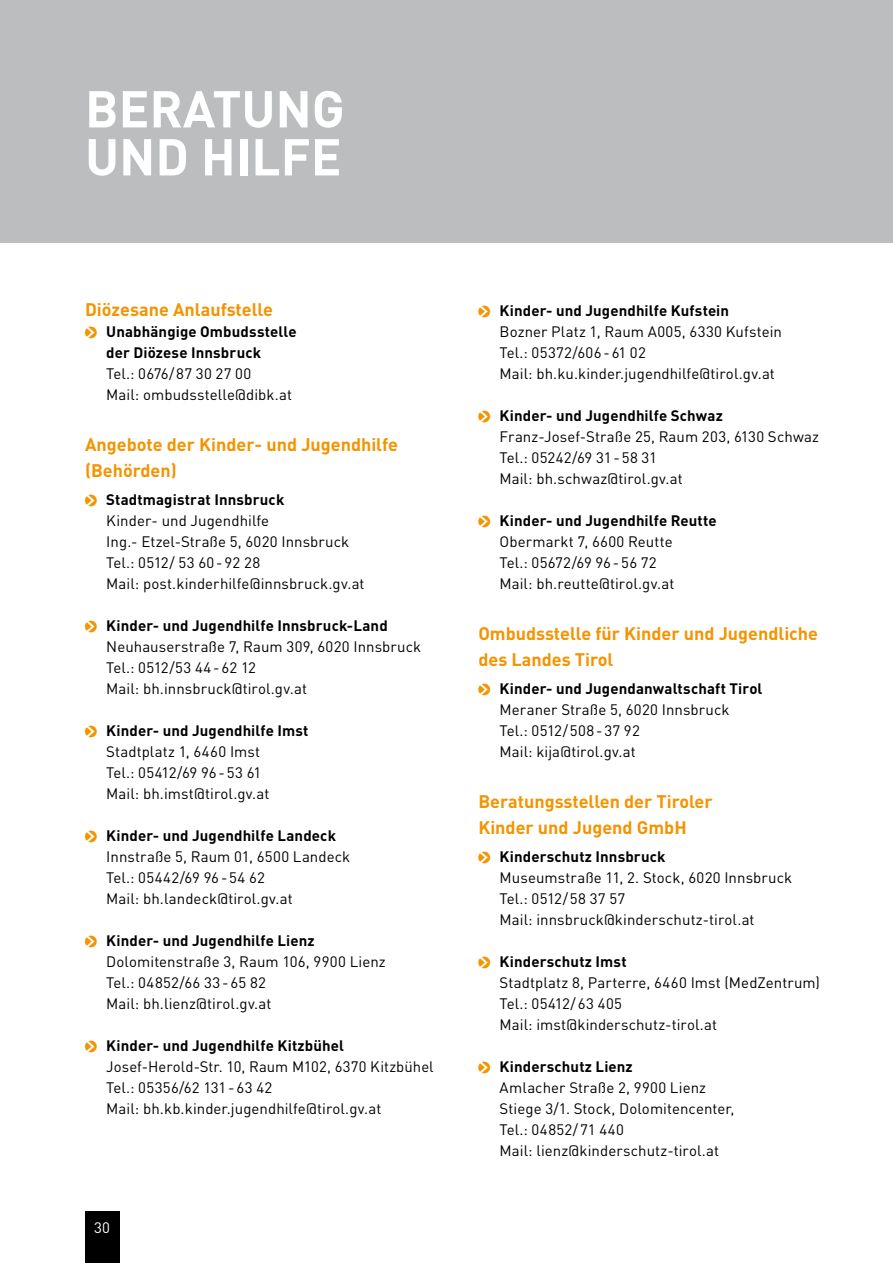
<style>
.page{position:relative;width:893px;height:1263px;background:#fff}
.page>*{position:absolute;margin:0;border:0;box-sizing:border-box;transform-origin:0 0}
.t1{font:700 51px/48px "DIN";color:#fff}
.t2{font:700 18px/25.5px "DIN";color:#f39400}
.t3{font:15px/21px "DIN";letter-spacing:.005em;color:#000}
.t4{font:700 15px/21px "DIN";letter-spacing:.01em;color:#000}
.t5{font:15px "DIN";color:#fff}
.s1{font-family:"Pointers";font-weight:400;color:#f39400}
.s2{font-family:"Pointers";color:#f39400}
.s3{font-weight:700}
</style>
<div class="page">
<div style="left:0;top:0;width:893px;height:242px;background:#bbbdbe"></div>
<div style="left:85px;top:1212px;width:34px;height:51px;background:#000"></div>
<h1 class="t1" style="left:85px;top:83px;width:261px">BERATUNG<br>UND HILFE</h1>
<p class="t2" style="left:85px;top:296px;width:189px">Diözesane Anlaufstelle</p>
<p class="t4" style="left:106px;top:320px;width:192px;text-indent:-21px"><span class="s1">O</span> Unabhängige Ombudsstelle der Diözese Innsbruck</p>
<p class="t3" style="left:106px;top:363px;width:187px">Tel.: 0676/87 30 27 00<br>Mail: ombudsstelle@dibk.at</p>
<p class="t2" style="left:85px;top:431px;width:314px">Angebote der Kinder- und Jugendhilfe (Behörden)</p>
<p class="t3" style="left:106px;top:489px;width:260px;text-indent:-21px"><span class="s2">O</span> <span class="s3">Stadtmagistrat Innsbruck<br></span>Kinder- und Jugendhilfe<br>Ing.- Etzel-Straße 5, 6020 Innsbruck<br>Tel.: 0512/ 53 60-92 28<br>Mail: post.kinderhilfe@innsbruck.gv.at</p>
<p class="t3" style="left:106px;top:615px;width:316px;text-indent:-21px"><span class="s2">O</span> <span class="s3">Kinder- und Jugendhilfe Innsbruck-Land </span>Neuhauserstraße 7, Raum 309, 6020 Innsbruck Tel.: 0512/53 44-62 12<br>Mail: bh.innsbruck@tirol.gv.at</p>
<p class="t3" style="left:106px;top:720px;width:204px;text-indent:-21px"><span class="s2">O</span> <span class="s3">Kinder- und Jugendhilfe Imst<br></span>Stadtplatz 1, 6460 Imst<br>Tel.: 05412/69 96-53 61<br>Mail: bh.imst@tirol.gv.at</p>
<p class="t3" style="left:106px;top:825px;width:246px;text-indent:-21px"><span class="s2">O</span> <span class="s3">Kinder- und Jugendhilfe Landeck<br></span>Innstraße 5, Raum 01, 6500 Landeck<br>Tel.: 05442/69 96-54 62<br>Mail: bh.landeck@tirol.gv.at</p>
<p class="t3" style="left:106px;top:930px;width:281px;text-indent:-21px"><span class="s2">O</span> <span class="s3">Kinder- und Jugendhilfe Lienz<br></span>Dolomitenstraße 3, Raum 106, 9900 Lienz<br>Tel.: 04852/66 33-65 82<br>Mail: bh.lienz@tirol.gv.at</p>
<p class="t3" style="left:106px;top:1035px;width:329px;text-indent:-21px"><span class="s2">O</span> <span class="s3">Kinder- und Jugendhilfe Kitzbühel </span>Josef-Herold-Str. 10, Raum M102, 6370 Kitzbühel Tel.: 05356/62 131-63 42<br>Mail: bh.kb.kinder.jugendhilfe@tirol.gv.at</p>
<p class="t5" style="left:94px;top:1218px;width:17px">30</p>
<p class="t3" style="left:500px;top:300px;width:284px;text-indent:-21px"><span class="s2">O</span> <span class="s3">Kinder- und Jugendhilfe Kufstein<br></span>Bozner Platz 1, Raum A005, 6330 Kufstein Tel.: 05372/606-61 02<br>Mail: bh.ku.kinder.jugendhilfe@tirol.gv.at</p>
<p class="t3" style="left:500px;top:405px;width:321px;text-indent:-21px"><span class="s2">O</span> <span class="s3">Kinder- und Jugendhilfe Schwaz </span>Franz-Josef-Straße 25, Raum 203, 6130 Schwaz Tel.: 05242/69 31-58 31<br>Mail: bh.schwaz@tirol.gv.at</p>
<p class="t3" style="left:500px;top:510px;width:219px;text-indent:-21px"><span class="s2">O</span> <span class="s3">Kinder- und Jugendhilfe Reutte<br></span>Obermarkt 7, 6600 Reutte<br>Tel.: 05672/69 96-56 72<br>Mail: bh.reutte@tirol.gv.at</p>
<p class="t2" style="left:478px;top:620px;width:341px">Ombudsstelle für Kinder und Jugendliche des Landes Tirol</p>
<p class="t3" style="left:500px;top:678px;width:264px;text-indent:-21px"><span class="s2">O</span> <span class="s3">Kinder- und Jugendanwaltschaft Tirol<br></span>Meraner Straße 5, 6020 Innsbruck<br>Tel.: 0512/508-37 92<br>Mail: kija@tirol.gv.at</p>
<p class="t2" style="left:478px;top:788px;width:236px">Beratungsstellen der Tiroler<br>Kinder und Jugend GmbH</p>
<p class="t3" style="left:500px;top:846px;width:294px;text-indent:-21px"><span class="s2">O</span> <span class="s3">Kinderschutz Innsbruck<br></span>Museumstraße 11, 2. Stock, 6020 Innsbruck<br>Tel.: 0512/58 37 57<br>Mail: innsbruck@kinderschutz-tirol.at</p>
<p class="t3" style="left:500px;top:951px;width:322px;text-indent:-21px"><span class="s2">O</span> <span class="s3">Kinderschutz Imst<br></span>Stadtplatz 8, Parterre, 6460 Imst (MedZentrum)<br>Tel.: 05412/63 405<br>Mail: imst@kinderschutz-tirol.at</p>
<p class="t3" style="left:500px;top:1056px;width:236px;text-indent:-21px"><span class="s2">O</span> <span class="s3">Kinderschutz Lienz<br></span>Amlacher Straße 2, 9900 Lienz<br>Stiege 3/1. Stock, Dolomitencenter,<br>Tel.: 04852/71 440<br>Mail: lienz@kinderschutz-tirol.at</p>
</div>
